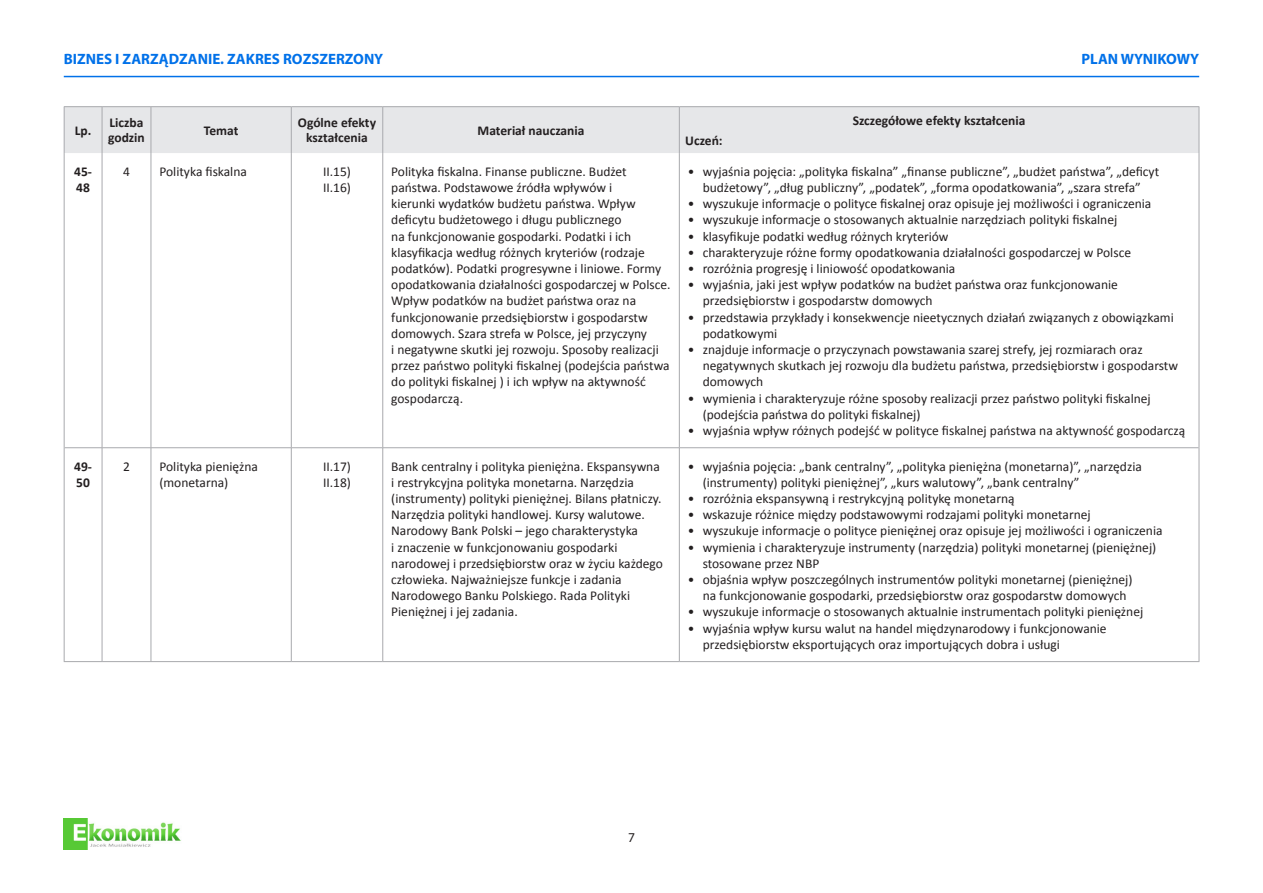
<style>
.page{position:relative;width:1263px;height:893px;background:#fff}
.page>*{position:absolute;margin:0;border:0;box-sizing:border-box;transform-origin:0 0}
.t1{font:700 15px "Myriad Pro";color:#0171e9}
.t2{font:13.5px/16.2px "Calibri";color:#231f20}
.t3{font:700 13.5px/15px "Calibri";color:#231f20}
.t4{font:13.5px "Myriad Pro";color:#231f20}
</style>
<div class="page">
<img style="left:64px;top:818px;width:117px;height:31px">
<hr style="left:64px;top:76px;width:1135px;height:1px;background:#0171e9">
<div style="left:65px;top:107px;width:1133px;height:46px;background:#e6e7e9"></div>
<hr style="left:102px;top:107px;width:1px;height:46px;background:#a8a9ad">
<hr style="left:151px;top:107px;width:1px;height:46px;background:#a8a9ad">
<hr style="left:291px;top:107px;width:1px;height:46px;background:#a8a9ad">
<hr style="left:382px;top:107px;width:1px;height:46px;background:#a8a9ad">
<hr style="left:679px;top:107px;width:1px;height:46px;background:#a8a9ad">
<hr style="left:102px;top:153px;width:1px;height:295px;background:#a8a9ad">
<hr style="left:151px;top:153px;width:1px;height:295px;background:#a8a9ad">
<hr style="left:291px;top:153px;width:1px;height:295px;background:#a8a9ad">
<hr style="left:382px;top:153px;width:1px;height:295px;background:#a8a9ad">
<hr style="left:679px;top:153px;width:1px;height:295px;background:#a8a9ad">
<hr style="left:65px;top:447px;width:37px;height:1px;background:#a8a9ad">
<hr style="left:102px;top:447px;width:49px;height:1px;background:#a8a9ad">
<hr style="left:102px;top:448px;width:1px;height:213px;background:#a8a9ad">
<hr style="left:151px;top:447px;width:140px;height:1px;background:#a8a9ad">
<hr style="left:151px;top:448px;width:1px;height:213px;background:#a8a9ad">
<hr style="left:291px;top:447px;width:92px;height:1px;background:#a8a9ad">
<hr style="left:291px;top:448px;width:1px;height:213px;background:#a8a9ad">
<hr style="left:383px;top:447px;width:296px;height:1px;background:#a8a9ad">
<hr style="left:382px;top:448px;width:1px;height:213px;background:#a8a9ad">
<hr style="left:679px;top:447px;width:519px;height:1px;background:#a8a9ad">
<hr style="left:679px;top:448px;width:1px;height:213px;background:#a8a9ad">
<hr style="left:64px;top:661px;width:38px;height:1px;background:#a8a9ad">
<hr style="left:102px;top:661px;width:49px;height:1px;background:#a8a9ad">
<hr style="left:151px;top:661px;width:140px;height:1px;background:#a8a9ad">
<hr style="left:291px;top:661px;width:92px;height:1px;background:#a8a9ad">
<hr style="left:383px;top:661px;width:296px;height:1px;background:#a8a9ad">
<hr style="left:679px;top:661px;width:520px;height:1px;background:#a8a9ad">
<hr style="left:64px;top:106px;width:38px;height:1px;background:#a8a9ad">
<hr style="left:64px;top:107px;width:1px;height:46px;background:#a8a9ad">
<hr style="left:102px;top:106px;width:49px;height:1px;background:#a8a9ad">
<hr style="left:151px;top:106px;width:140px;height:1px;background:#a8a9ad">
<hr style="left:291px;top:106px;width:92px;height:1px;background:#a8a9ad">
<hr style="left:383px;top:106px;width:296px;height:1px;background:#a8a9ad">
<hr style="left:679px;top:106px;width:520px;height:1px;background:#a8a9ad">
<hr style="left:1198px;top:107px;width:1px;height:46px;background:#a8a9ad">
<hr style="left:64px;top:153px;width:1px;height:295px;background:#a8a9ad">
<hr style="left:64px;top:448px;width:1px;height:213px;background:#a8a9ad">
<hr style="left:1198px;top:153px;width:1px;height:295px;background:#a8a9ad">
<hr style="left:1198px;top:448px;width:1px;height:213px;background:#a8a9ad">
<p class="t1" style="left:64px;top:49px;width:321px">BIZNES I ZARZĄDZANIE. ZAKRES ROZSZERZONY</p>
<p class="t1" style="left:1081px;top:49px;width:119px">PLAN WYNIKOWY</p>
<p class="t3" style="left:75px;top:123px;width:18px">Lp.</p>
<p class="t3" style="left:108px;top:115px;width:38px">Liczba godzin</p>
<p class="t3" style="left:204px;top:123px;width:36px">Temat</p>
<p class="t3" style="left:298px;top:115px;width:80px;text-align:center">Ogólne efekty kształcenia</p>
<p class="t3" style="left:478px;top:123px;width:108px">Materiał nauczania</p>
<p class="t3" style="left:685px;top:133px;width:39px">Uczeń:</p>
<p class="t3" style="left:853px;top:113px;width:174px">Szczegółowe efekty kształcenia</p>
<p class="t3" style="left:74px;top:163px;width:19px;line-height:16.2px">45-<br>48</p>
<p class="t2" style="left:123px;top:163px;width:8px">4</p>
<p class="t2" style="left:159px;top:163px;width:89px">Polityka fiskalna</p>
<p class="t2" style="left:323px;top:163px;width:29px">II.15)<br>II.16)</p>
<p class="t2" style="left:391px;top:163px;width:281px">Polityka fiskalna. Finanse publiczne. Budżet państwa. Podstawowe źródła wpływów i<br>kierunki wydatków budżetu państwa. Wpływ deficytu budżetowego i długu publicznego<br>na funkcjonowanie gospodarki. Podatki i ich klasyfikacja według różnych kryteriów (rodzaje podatków). Podatki progresywne i liniowe. Formy opodatkowania działalności gospodarczej w Polsce.<br>Wpływ podatków na budżet państwa oraz na funkcjonowanie przedsiębiorstw i gospodarstw domowych. Szara strefa w Polsce, jej przyczyny<br>i negatywne skutki jej rozwoju. Sposoby realizacji przez państwo polityki fiskalnej (podejścia państwa do polityki fiskalnej ) i ich wpływ na aktywność gospodarczą.</p>
<p class="t2" style="left:688px;top:163px;width:473px;text-align:center">• wyjaśnia pojęcia: „polityka fiskalna” „finanse publiczne”, „budżet państwa”, „deficyt budżetowy”, „dług publiczny”, „podatek”, „forma opodatkowania”, „szara strefa”</p>
<p class="t2" style="left:688px;top:196px;width:465px">• wyszukuje informacje o polityce fiskalnej oraz opisuje jej możliwości i ograniczenia</p>
<p class="t2" style="left:688px;top:212px;width:431px">• wyszukuje informacje o stosowanych aktualnie narzędziach polityki fiskalnej</p>
<p class="t2" style="left:688px;top:228px;width:262px">• klasyfikuje podatki według różnych kryteriów</p>
<p class="t2" style="left:688px;top:244px;width:445px">• charakteryzuje różne formy opodatkowania działalności gospodarczej w Polsce</p>
<p class="t2" style="left:688px;top:260px;width:269px">• rozróżnia progresję i liniowość opodatkowania</p>
<p class="t2" style="left:703px;top:277px;width:417px;text-indent:-15px">• wyjaśnia, jaki jest wpływ podatków na budżet państwa oraz funkcjonowanie przedsiębiorstw i gospodarstw domowych</p>
<p class="t2" style="left:703px;top:309px;width:473px;text-indent:-15px">• przedstawia przykłady i konsekwencje nieetycznych działań związanych z obowiązkami podatkowymi</p>
<p class="t2" style="left:703px;top:341px;width:477px;text-indent:-15px">• znajduje informacje o przyczynach powstawania szarej strefy, jej rozmiarach oraz negatywnych skutkach jej rozwoju dla budżetu państwa, przedsiębiorstw i gospodarstw domowych</p>
<p class="t2" style="left:703px;top:390px;width:450px;text-indent:-15px">• wymienia i charakteryzuje różne sposoby realizacji przez państwo polityki fiskalnej (podejścia państwa do polityki fiskalnej)</p>
<p class="t2" style="left:688px;top:422px;width:499px">• wyjaśnia wpływ różnych podejść w polityce fiskalnej państwa na aktywność gospodarczą</p>
<p class="t3" style="left:74px;top:458px;width:19px;line-height:16.2px">49-<br>50</p>
<p class="t2" style="left:123px;top:458px;width:8px">2</p>
<p class="t2" style="left:159px;top:458px;width:100px">Polityka pieniężna (monetarna)</p>
<p class="t2" style="left:323px;top:458px;width:29px">II.17)<br>II.18)</p>
<p class="t2" style="left:391px;top:458px;width:273px">Bank centralny i polityka pieniężna. Ekspansywna i restrykcyjna polityka monetarna. Narzędzia (instrumenty) polityki pieniężnej. Bilans płatniczy.<br>Narzędzia polityki handlowej. Kursy walutowe.<br>Narodowy Bank Polski – jego charakterystyka<br>i znaczenie w funkcjonowaniu gospodarki narodowej i przedsiębiorstw oraz w życiu każdego człowieka. Najważniejsze funkcje i zadania Narodowego Banku Polskiego. Rada Polityki Pieniężnej i jej zadania.</p>
<p class="t2" style="left:703px;top:458px;width:441px;text-indent:-15px">• wyjaśnia pojęcia: „bank centralny”, „polityka pieniężna (monetarna)”, „narzędzia (instrumenty) polityki pieniężnej”, „kurs walutowy”, „bank centralny”</p>
<p class="t2" style="left:688px;top:490px;width:328px">• rozróżnia ekspansywną i restrykcyjną politykę monetarną</p>
<p class="t2" style="left:688px;top:507px;width:404px">• wskazuje różnice między podstawowymi rodzajami polityki monetarnej</p>
<p class="t2" style="left:688px;top:523px;width:476px">• wyszukuje informacje o polityce pieniężnej oraz opisuje jej możliwości i ograniczenia</p>
<p class="t2" style="left:703px;top:539px;width:455px;text-indent:-15px">• wymienia i charakteryzuje instrumenty (narzędzia) polityki monetarnej (pieniężnej) stosowane przez NBP</p>
<p class="t2" style="left:703px;top:571px;width:431px;text-indent:-15px">• objaśnia wpływ poszczególnych instrumentów polityki monetarnej (pieniężnej) na funkcjonowanie gospodarki, przedsiębiorstw oraz gospodarstw domowych</p>
<p class="t2" style="left:688px;top:604px;width:457px">• wyszukuje informacje o stosowanych aktualnie instrumentach polityki pieniężnej</p>
<p class="t2" style="left:703px;top:620px;width:405px;text-indent:-15px">• wyjaśnia wpływ kursu walut na handel międzynarodowy i funkcjonowanie przedsiębiorstw eksportujących oraz importujących dobra i usługi</p>
<p class="t4" style="left:628px;top:829px;width:8px">7</p>
</div>
